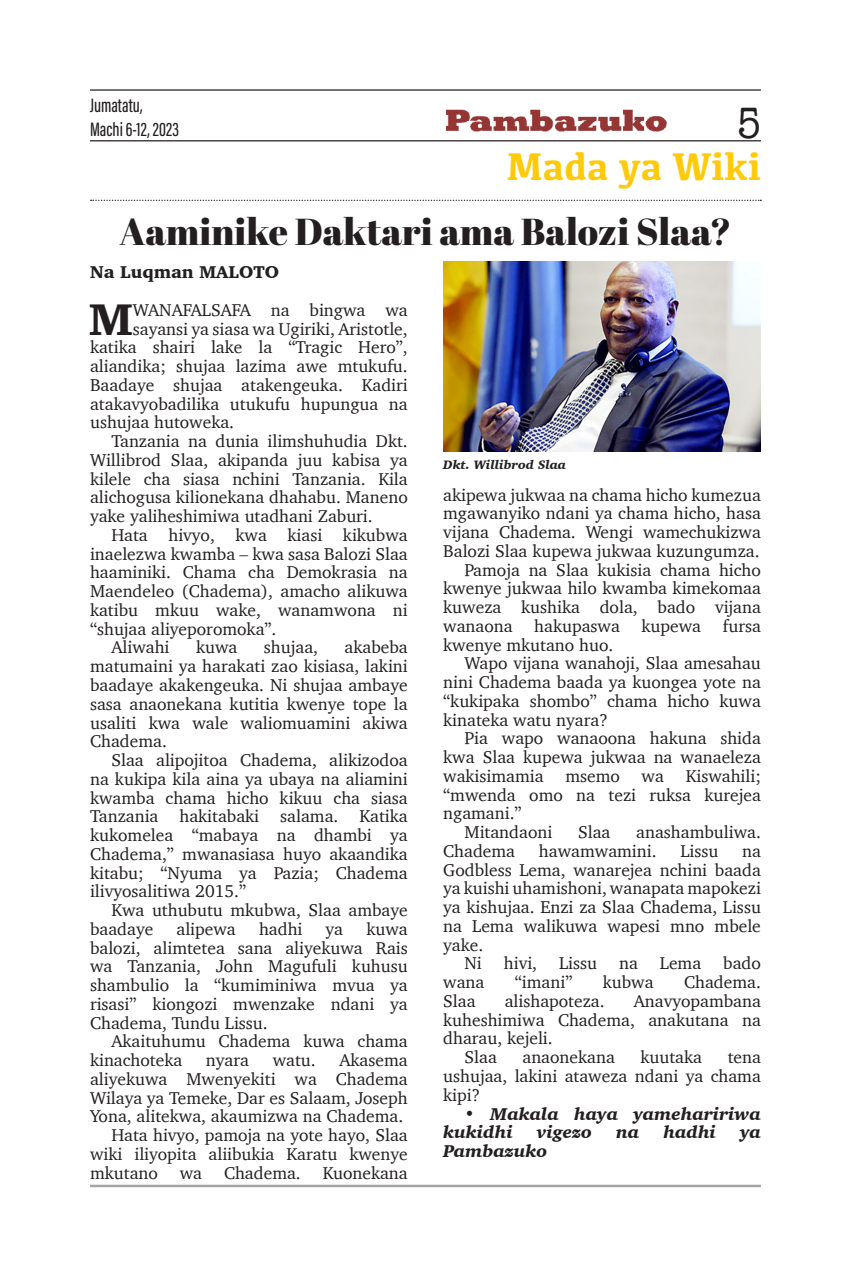
<style>
.page{position:relative;width:851px;height:1276px;background:#fff}
.page>*{position:absolute;margin:0;border:0;box-sizing:border-box;transform-origin:0 0}
.t1{font:900 45.5px "Charter";color:#231f20}
.t2{font:45px "American Typewriter";color:#231f20;scale:.84 1}
.t3{font:700 40px "Kefa";color:#feca0a}
.t4{font:37.5px "Abril Fatface";color:#231f20}
.t5{font:20px/24px "Acumin Variable Concept";color:#231f20}
.t6{font:17.5px/18.8px "Charter";color:#231f20;text-align:justify}
.t7{font:italic 900 17.5px/18.8px "Charter";color:#231f20}
.t8{font:900 17.5px "Charter";color:#231f20}
.t9{font:italic 900 12.5px "Charter";color:#231f20}
</style>
<div class="page">
<hr style="left:90px;top:89px;width:670px;height:2px;background:#231f20">
<hr style="left:90px;top:140px;width:670px;height:1px;background:#231f20">
<hr style="left:90px;top:1184px;width:670px;height:3px;background:#a1a3a6">
<svg style="left:91px;top:200px;width:670px;height:1px"></svg>
<img style="left:446px;top:109px;width:220px;height:23px">
<img style="left:443px;top:261px;width:317px;height:190px">
<p class="t5" style="left:90px;top:92px;width:90px">Jumatatu,<br>Machi 6-12, 2023</p>
<h2 class="t2" style="left:736px;top:88px;width:30px">5</h2>
<p class="t3" style="left:507px;top:140px;width:255px">Mada ya Wiki</p>
<p class="t4" style="left:119px;top:205px;width:613px">Aaminike Daktari ama Balozi Slaa?</p>
<p class="t8" style="left:90px;top:261px;width:190px">Na Luqman MALOTO</p>
<p class="t1" style="left:89px;top:291px;width:45px">M</p>
<p class="t6" style="left:133px;top:300px;width:276px">WANAFALSAFA na bingwa wa</p>
<p class="t6" style="left:133px;top:319px;width:276px">sayansi ya siasa wa Ugiriki, Aristotle,</p>
<p class="t6" style="left:90px;top:338px;width:319px">katika shairi lake la “Tragic Hero”,</p>
<p class="t6" style="left:90px;top:356px;width:319px">aliandika; shujaa lazima awe mtukufu.</p>
<p class="t6" style="left:90px;top:375px;width:319px">Baadaye shujaa atakengeuka. Kadiri</p>
<p class="t6" style="left:90px;top:394px;width:319px">atakavyobadilika utukufu hupungua na</p>
<p class="t6" style="left:90px;top:413px;width:146px">ushujaa hutoweka.</p>
<p class="t6" style="left:90px;top:431px;width:319px;text-indent:21px">Tanzania na dunia ilimshuhudia Dkt.<br>Willibrod Slaa, akipanda juu kabisa ya kilele cha siasa nchini Tanzania. Kila alichogusa kilionekana dhahabu. Maneno yake yaliheshimiwa utadhani Zaburi.</p>
<p class="t6" style="left:90px;top:525px;width:319px;text-indent:21px">Hata hivyo, kwa kiasi kikubwa inaelezwa kwamba – kwa sasa Balozi Slaa haaminiki. Chama cha Demokrasia na Maendeleo (Chadema), amacho alikuwa katibu mkuu wake, wanamwona ni “shujaa aliyeporomoka”.</p>
<p class="t6" style="left:111px;top:638px;width:60px">Aliwahi</p>
<p class="t6" style="left:196px;top:638px;width:43px">kuwa</p>
<p class="t6" style="left:264px;top:638px;width:56px">shujaa,</p>
<p class="t6" style="left:90px;top:638px;width:319px;text-indent:254px">akabeba matumaini ya harakati zao kisiasa, lakini baadaye akakengeuka. Ni shujaa ambaye sasa anaonekana kutitia kwenye tope la usaliti kwa wale waliomuamini akiwa Chadema.</p>
<p class="t6" style="left:90px;top:750px;width:319px;text-indent:21px">Slaa alipojitoa Chadema, alikizodoa na kukipa kila aina ya ubaya na aliamini kwamba chama hicho kikuu cha siasa Tanzania hakitabaki salama. Katika kukomelea “mabaya na dhambi ya Chadema,” mwanasiasa huyo akaandika kitabu; “Nyuma ya Pazia; Chadema ilivyosalitiwa 2015.”</p>
<p class="t6" style="left:90px;top:900px;width:319px;text-indent:21px">Kwa uthubutu mkubwa, Slaa ambaye baadaye</p>
<p class="t6" style="left:90px;top:919px;width:319px;text-indent:276px">kuwa balozi, alimtetea sana aliyekuwa Rais wa Tanzania, John Magufuli kuhusu shambulio la “kumiminiwa mvua ya risasi” kiongozi mwenzake ndani ya Chadema, Tundu Lissu.</p>
<p class="t6" style="left:90px;top:1031px;width:319px;text-indent:21px">Akaituhumu Chadema kuwa chama kinachoteka</p>
<p class="t6" style="left:176px;top:919px;width:61px">alipewa</p>
<p class="t6" style="left:259px;top:919px;width:45px">hadhi</p>
<p class="t6" style="left:325px;top:919px;width:19px">ya</p>
<p class="t6" style="left:90px;top:1050px;width:319px;text-indent:249px">Akasema aliyekuwa Mwenyekiti wa Chadema Wilaya ya Temeke, Dar es Salaam, Joseph Yona, alitekwa, akaumizwa na Chadema.</p>
<p class="t6" style="left:90px;top:1125px;width:319px;text-indent:21px">Hata hivyo, pamoja na yote hayo, Slaa wiki iliyopita aliibukia Karatu kwenye mkutano wa Chadema. Kuonekana</p>
<p class="t6" style="left:206px;top:1050px;width:45px">nyara</p>
<p class="t6" style="left:273px;top:1050px;width:45px">watu.</p>
<p class="t9" style="left:443px;top:457px;width:124px">Dkt. Willibrod Slaa</p>
<p class="t6" style="left:443px;top:485px;width:319px">akipewa jukwaa na chama hicho kumezua mgawanyiko ndani ya chama hicho, hasa vijana Chadema. Wengi wamechukizwa Balozi Slaa kupewa jukwaa kuzungumza.</p>
<p class="t6" style="left:443px;top:560px;width:319px;text-indent:21px">Pamoja na Slaa kukisia chama hicho kwenye jukwaa hilo kwamba kimekomaa kuweza kushika dola, bado vijana wanaona hakupaswa kupewa fursa kwenye mkutano huo.</p>
<p class="t6" style="left:443px;top:654px;width:319px;text-indent:21px">Wapo vijana wanahoji, Slaa amesahau nini Chadema baada ya kuongea yote na “kukipaka shombo” chama hicho kuwa kinateka watu nyara?</p>
<p class="t6" style="left:443px;top:729px;width:319px;text-indent:21px">Pia wapo wanaoona hakuna shida kwa Slaa kupewa jukwaa na wanaeleza wakisimamia msemo wa Kiswahili; “mwenda omo na tezi ruksa kurejea ngamani.”</p>
<p class="t6" style="left:464px;top:822px;width:89px">Mitandaoni</p>
<p class="t6" style="left:578px;top:822px;width:34px">Slaa</p>
<p class="t6" style="left:636px;top:822px;width:126px">anashambuliwa.</p>
<p class="t6" style="left:443px;top:841px;width:73px">Chadema</p>
<p class="t6" style="left:539px;top:841px;width:119px">hawamwamini.</p>
<p class="t6" style="left:680px;top:841px;width:39px">Lissu</p>
<p class="t6" style="left:443px;top:841px;width:319px;text-indent:299px">na Godbless Lema, wanarejea nchini baada ya kuishi uhamishoni, wanapata mapokezi ya kishujaa. Enzi za Slaa Chadema, Lissu na Lema walikuwa wapesi mno mbele yake.</p>
<p class="t6" style="left:464px;top:954px;width:19px">Ni</p>
<p class="t6" style="left:504px;top:954px;width:35px">hivi,</p>
<p class="t6" style="left:559px;top:954px;width:39px">Lissu</p>
<p class="t6" style="left:619px;top:954px;width:20px">na</p>
<p class="t6" style="left:659px;top:954px;width:43px">Lema</p>
<p class="t6" style="left:723px;top:954px;width:39px">bado</p>
<p class="t6" style="left:443px;top:972px;width:43px">wana</p>
<p class="t6" style="left:515px;top:972px;width:59px">“imani”</p>
<p class="t6" style="left:602px;top:972px;width:52px">kubwa</p>
<p class="t6" style="left:684px;top:972px;width:78px">Chadema.</p>
<p class="t6" style="left:443px;top:991px;width:34px">Slaa</p>
<p class="t6" style="left:504px;top:991px;width:101px">alishapoteza.</p>
<p class="t6" style="left:443px;top:991px;width:319px;text-indent:190px">Anavyopambana kuheshimiwa Chadema, anakutana na dharau, kejeli.</p>
<p class="t6" style="left:464px;top:1047px;width:34px">Slaa</p>
<p class="t6" style="left:522px;top:1047px;width:94px">anaonekana</p>
<p class="t6" style="left:640px;top:1047px;width:63px">kuutaka</p>
<p class="t6" style="left:443px;top:1047px;width:319px;text-indent:284px">tena ushujaa, lakini ataweza ndani ya chama kipi?</p>
<p class="t7" style="left:443px;top:1103px;width:319px;text-indent:21px">• Makala haya yamehaririwa kukidhi</p>
<p class="t7" style="left:537px;top:1122px;width:56px">vigezo</p>
<p class="t7" style="left:616px;top:1122px;width:25px">na</p>
<p class="t7" style="left:663px;top:1122px;width:54px">hadhi</p>
<p class="t7" style="left:740px;top:1122px;width:22px">ya</p>
<p class="t7" style="left:443px;top:1141px;width:106px">Pambazuko</p>
</div>
